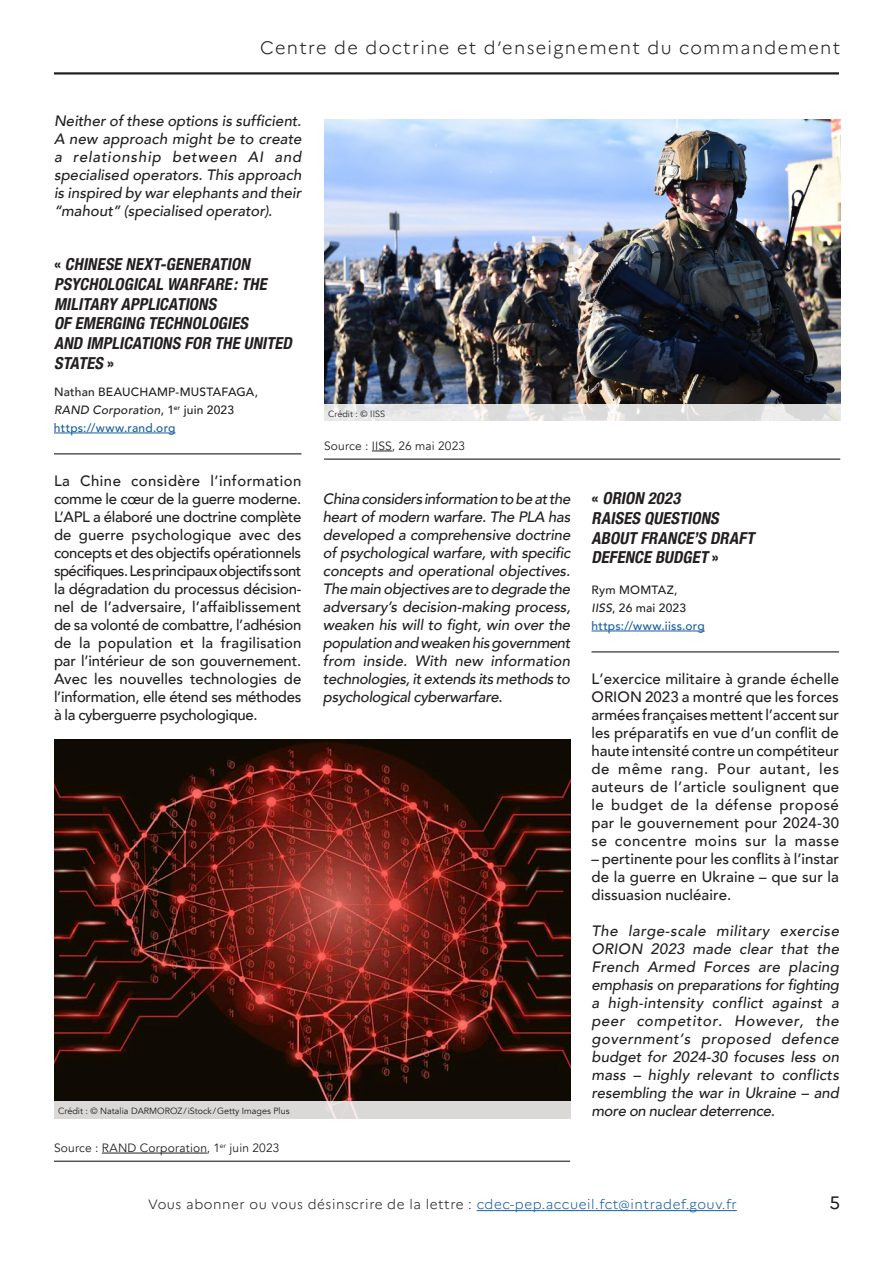
<style>
.page{position:relative;width:893px;height:1263px;background:#fff}
.page>*{position:absolute;margin:0;border:0;box-sizing:border-box;transform-origin:0 0}
.t1{font:300 18px "Marianne";letter-spacing:.075em;color:#231f20}
.t2{font:18px "Marianne";color:#231f20}
.TITRE_ARTICLE{font:italic 700 condensed 16.5px/19.8px "Helvetica Neue";color:#231f20}
.Texte_courant{font:italic 500 15px/18px "Avenir";letter-spacing:-.005em;color:#231f20;text-align:justify}
.Texte_courant-2{font:500 15px/18px "Avenir";letter-spacing:.005em;color:#231f20;text-align:justify}
.t3{font:300 13.5px "Marianne";letter-spacing:.04em;color:#231f20}
.Sous-titre_souligné{font:500 12px/18px "Avenir";letter-spacing:.02em;color:#231f20}
.Sous-titre_souligné-2{font:12px "Avenir";letter-spacing:.015em;color:#231f20}
.t4{font:9px "Avenir";color:#231f20}
.s1{font-style:normal}
.s2{font-style:italic}
.s3{color:#175d9e}
</style>
<div class="page">
<hr style="left:477px;top:1210px;width:260px;height:1px;background:#175d9e">
<hr style="left:54px;top:72px;width:785px;height:3px;background:#231f20">
<hr style="left:54px;top:453px;width:247px;height:1px;background:#231f20">
<hr style="left:54px;top:433px;width:122px;height:1px;background:#175d9e">
<hr style="left:591px;top:651px;width:248px;height:1px;background:#231f20">
<hr style="left:591px;top:631px;width:114px;height:1px;background:#175d9e">
<img style="left:54px;top:740px;width:516px;height:361px">
<div style="left:54px;top:1101px;width:516px;height:17px;background:#dad9d8"></div>
<hr style="left:54px;top:1161px;width:516px;height:1px;background:#231f20">
<hr style="left:102px;top:1153px;width:105px;height:1px;background:#231f20">
<img style="left:324px;top:119px;width:516px;height:285px">
<hr style="left:324px;top:459px;width:516px;height:1px;background:#231f20">
<svg style="left:372px;top:451px;width:20px;height:1px"></svg>
<svg style="left:324px;top:404px;width:516px;height:17px;background:#e2e2e2"></svg>
<p class="t1" style="left:260px;top:37px;width:582px">Centre de doctrine et d’enseignement du commandement</p>
<p class="Texte_courant" style="left:54px;top:112px;width:249px">Neither of these options is sufficient.<br>A new approach might be to create a relationship between AI and specialised operators. This approach is inspired by war elephants and their “mahout” (specialised operator).</p>
<p class="TITRE_ARTICLE" style="left:54px;top:253px;width:244px"><span class="s1">«</span> CHINESENEXT-GENERATION<br>PSYCHOLOGICALWARFARE:THE<br>MILITARY APPLICATIONS<br>OFEMERGING TECHNOLOGIES<br>AND IMPLICATIONS FOR THEUNITED<br>STATES <span class="s1">»</span></p>
<p class="Sous-titre_souligné" style="left:54px;top:382px;width:206px">Nathan BEAUCHAMP-MUSTAFAGA,<br><span class="s2">RAND Corporation</span>, 1<sup>er</sup> juin 2023 <span class="s3">https://www.rand.org</span></p>
<p class="Texte_courant-2" style="left:54px;top:471px;width:249px">La Chine considère l’information comme le cœur de la guerre moderne.<br>L’APL a élaboré une doctrine complète de guerre psychologique avec des concepts et des objectifs opérationnels spécifiques. Les principaux objectifs sont la dégradation du processus décision&shy;nel de l’adversaire, l’affaiblissement de sa volonté de combattre, l’adhésion de la population et la fragilisation par l’intérieur de son gouvernement.<br>Avec les nouvelles technologies de l’information, elle étend ses méthodes à la cyberguerre psychologique.</p>
<p class="t4" style="left:328px;top:409px;width:58px">Crédit : © IISS</p>
<p class="Sous-titre_souligné-2" style="left:324px;top:439px;width:143px">Source : IISS, 26 mai 2023</p>
<p class="Texte_courant" style="left:323px;top:490px;width:249px">China considers information to be at the heart of modern warfare. The PLA has developed a comprehensive doctrine of psychological warfare, with specific concepts and operational objectives.<br>The main objectives are to degrade the adversary’s decision-making process, weaken his will to fight, win over the population and weaken his government from inside. With new information technologies, it extends its methods to psychological cyberwarfare<span class="s1">.</span></p>
<p class="TITRE_ARTICLE" style="left:591px;top:487px;width:169px"><span class="s1">«</span> ORION 2023<br>RAISES QUESTIONS<br>ABOUTFRANCE’S DRAFT<br>DEFENCEBUDGET<span class="s1">»</span></p>
<p class="Sous-titre_souligné" style="left:591px;top:580px;width:115px">Rym MOMTAZ,<br><span class="s2">IISS</span>, 26 mai 2023 <span class="s3">https://www.iiss.org</span></p>
<p class="Texte_courant-2" style="left:591px;top:669px;width:249px">L’exercice militaire à grande échelle ORION 2023 a montré que les forces armées françaises mettent l’accent sur les préparatifs en vue d’un conflit de haute intensité contre un compétiteur de même rang. Pour autant, les auteurs de l’article soulignent que le budget de la défense proposé par le gouvernement pour 2024-30 se concentre moins sur la masse</p>
<p class="Texte_courant-2" style="left:591px;top:849px;width:249px">– pertinente pour les conflits à l’instar de la guerre en Ukraine – que sur la dissuasion nucléaire.</p>
<p class="Texte_courant" style="left:591px;top:922px;width:249px">The large-scale military exercise ORION 2023 made clear that the French Armed Forces are placing emphasis on preparations for fighting a high-intensity conflict against a peer competitor. However, the government’s proposed defence budget for 2024-30 focuses less on mass – highly relevant to conflicts resembling the war in Ukraine – and</p>
<p class="t4" style="left:58px;top:1106px;width:233px">Crédit : © Natalia DARMOROZ/iStock/Getty Images Plus</p>
<p class="Texte_courant" style="left:591px;top:1102px;width:185px">more on nuclear deterrence.</p>
<p class="Sous-titre_souligné-2" style="left:54px;top:1141px;width:227px">Source : RAND Corporation, 1<sup>er</sup> juin 2023</p>
<p class="t3" style="left:148px;top:1196px;width:590px">Vous abonner ou vous désinscrire de la lettre : <span class="s3">cdec-pep.accueil.fct@intradef.gouv.fr</span></p>
<p class="t2" style="left:829px;top:1191px;width:12px">5</p>
</div>
